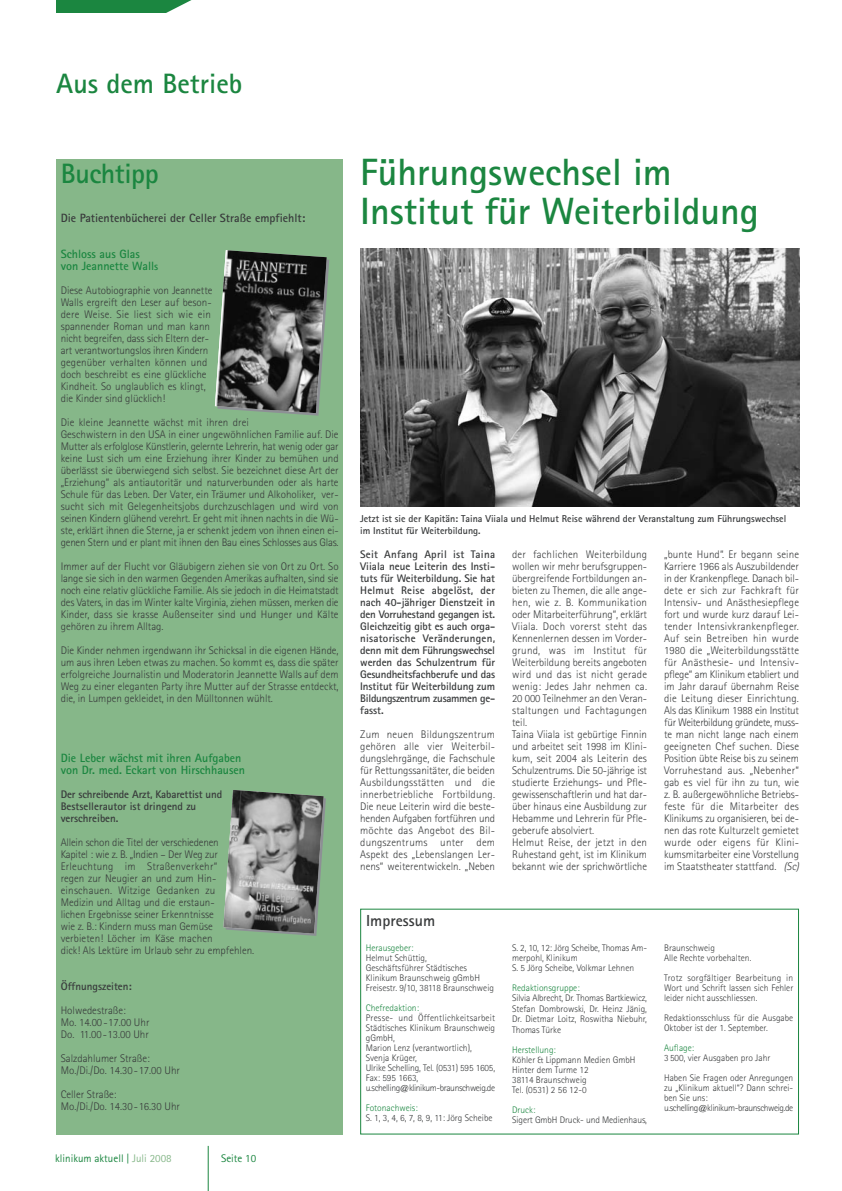
<style>
.page{position:relative;width:842px;height:1191px;background:#fff}
.page>*{position:absolute;margin:0;border:0;box-sizing:border-box;transform-origin:0 0}
.t1{font:700 38px/39px "Rotis Sans Serif";color:#1b8640}
.t2{font:700 28px "Rotis Sans Serif";color:#1b8640}
.t3{font:700 16px "Rotis Sans Serif";color:#383a3b}
.t4{font:700 12px/12px "Rotis Sans Serif";color:#1b8640}
.t5{font:700 12px "Rotis Sans Serif";color:#383a3b}
.t6{font:300 11px/12px "Rotis Sans Serif";color:#383a3b}
.t7{font:700 11px/12px "Rotis Sans Serif";letter-spacing:-.005em;color:#383a3b;text-align:justify}
.t8{font:11px "Rotis Sans Serif";color:#1b8640}
.t9{font:700 10px/12px "Rotis Sans Serif";color:#383a3b}
.t10{font:300 9.5px/10px "Rotis Sans Serif";color:#383a3b}
.t11{font:300 9.5px "Rotis Sans Serif";color:#1b8640}
.s1{font-size:11px}
.s2{color:#86b789}
.s3{font-style:italic}
</style>
<div class="page">
<div style="left:56px;top:0;width:145px;height:13px;background:#1b8640"></div>
<svg style="left:166px;top:0;width:35px;height:13px"></svg>
<hr style="left:208px;top:1145px;width:1px;height:46px;background:#1b8640">
<div style="left:56px;top:159px;width:287px;height:975px;background:#86b789"></div>
<img style="left:360px;top:249px;width:439px;height:258px">
<div style="left:360px;top:908px;width:439px;height:226px;border:1px solid #1b8640"></div>
<svg style="left:283px;top:259px;width:46px;height:157px"></svg>
<img style="left:215px;top:250px;width:112px;height:163px">
<svg style="left:278px;top:798px;width:48px;height:138px"></svg>
<img style="left:223px;top:790px;width:101px;height:143px">
<h2 class="t2" style="left:56px;top:74px;width:187px">Aus dem Betrieb</h2>
<h2 class="t2" style="left:61px;top:164px;width:99px">Buchtipp</h2>
<p class="t5" style="left:61px;top:214px;width:246px">Die Patientenbücherei der Celler Straße empfiehlt:</p>
<p class="t4" style="left:61px;top:249px;width:99px">Schloss aus Glas von Jeannette Wall<span class="s1">s</span></p>
<p class="t6" style="left:61px;top:285px;width:153px">Diese Autobiographie von Jeannette Walls ergreift den Leser auf beson&shy;dere Weise. Sie liest sich wie ein spannender Roman und man kann nicht begreifen, dass sich Eltern der&shy;art verantwortungslos ihren Kindern gegenüber verhalten können und doch beschreibt es eine glückliche Kindheit. So unglaublich es klingt, die Kinder sind glücklich!</p>
<p class="t6" style="left:61px;top:417px;width:279px">Die kleine Jeannette wächst mit ihren drei<br>Geschwistern in den USA in einer ungewöhnlichen Familie auf. Die Mutter als erfolglose Künstlerin, gelernte Lehrerin, hat wenig oder gar keine Lust sich um eine Erziehung ihrer Kinder zu bemühen und überlässt sie überwiegend sich selbst. Sie bezeichnet diese Art der „Erziehung“ als antiautoritär und naturverbunden oder als harte Schule für das Leben. Der Vater, ein Träumer und Alkoholiker, ver&shy;sucht sich mit Gelegenheitsjobs durchzuschlagen und wird von seinen Kindern glühend verehrt. Er geht mit ihnen nachts in die Wü&shy;ste, erklärt ihnen die Sterne, ja er schenkt jedem von ihnen einen ei&shy;genen Stern und er plant mit ihnen den Bau eines Schlosses aus Glas.</p>
<p class="t6" style="left:61px;top:561px;width:279px;text-align:justify">Immer auf der Flucht vor Gläubigern ziehen sie von Ort zu Ort. So lange sie sich in den warmen Gegenden Amerikas aufhalten, sind sie noch eine relativ glückliche Familie. Als sie jedoch in die Heimatstadt des Vaters, in das im Winter kalte Virginia, ziehen müssen, merken die Kinder, dass sie krasse Außenseiter sind und Hunger und Kälte gehören zu ihrem Alltag.</p>
<p class="t6" style="left:61px;top:645px;width:279px;text-align:justify">Die Kinder nehmen irgendwann ihr Schicksal in die eigenen Hände, um aus ihren Leben etwas zu machen. So kommt es, dass die später erfolgreiche Journalistin und Moderatorin Jeannette Walls auf dem Weg zu einer eleganten Party ihre Mutter auf der Strasse entdeckt, die, in Lumpen gekleidet, in den Mülltonnen wühlt.</p>
<p class="t4" style="left:61px;top:753px;width:186px">Die Leber wächst mit ihren Aufgaben von Dr. med. Eckart von Hirschhausen</p>
<p class="t7" style="left:61px;top:789px;width:163px;text-align:left">Der schreibende Arzt, Kabarettist und<br>Bestsellerautor ist dringend zu verschreiben.</p>
<p class="t6" style="left:61px;top:837px;width:195px">Allein schon die Titel der verschiedenen<br>Kapitel : wie z. B. „Indien – Der Weg zur Erleuchtung im Straßenverkehr“<br>regen zur Neugier an und zum Hin&shy;einschauen. Witzige Gedanken zu<br>Medizin und Alltag und die erstaun-<br>lichen Ergebnisse seiner Erkenntnisse<br>wie z. B.: Kindern muss man Gemüse verbieten! Löcher im Käse machen<br>dick! Als Lektüre im Urlaub sehr zu empfehlen.</p>
<p class="t7" style="left:61px;top:981px;width:73px">Öffnungszeiten:</p>
<p class="t6" style="left:61px;top:1005px;width:90px">Holwedestraße:<br>Mo. 14.00-17.00 Uhr<br>Do. 11.00-13.00 Uhr</p>
<p class="t6" style="left:61px;top:1053px;width:121px">Salzdahlumer Straße:<br>Mo./Di./Do. 14.30-17.00 Uhr</p>
<p class="t6" style="left:61px;top:1089px;width:121px">Celler Straße:<br>Mo./Di./Do. 14.30-16.30 Uhr</p>
<p class="t8" style="left:55px;top:1154px;width:118px">klinikum aktuell | <span class="s2">Juli 2008</span></p>
<p class="t8" style="left:221px;top:1154px;width:37px">Seite 10</p>
<h1 class="t1" style="left:360px;top:157px;width:400px">Führungswechsel im<br>Institut für Weiterbildung</h1>
<p class="t9" style="left:360px;top:514px;width:428px">Jetzt ist sie der Kapitän: Taina Viiala und Helmut Reise während der Veranstaltung zum Führungswechsel im Institut für Weiterbildung.</p>
<p class="t7" style="left:360px;top:549px;width:136px">Seit Anfang April ist Taina Viiala neue Leiterin des Insti&shy;tuts für Weiterbildung. Sie hat Helmut Reise abgelöst, der nach 40-jähriger Dienstzeit in den Vorruhestand gegangen ist.<br>Gleichzeitig gibt es auch orga&shy;nisatorische Veränderungen, denn mit dem Führungswechsel werden das Schulzentrum für Gesundheitsfachberufe und das Institut für Weiterbildung zum Bildungszentrum zusammen ge&shy;fasst.</p>
<p class="t6" style="left:360px;top:729px;width:136px;text-align:justify">Zum neuen Bildungszentrum gehören alle vier Weiterbil&shy;dungslehrgänge, die Fachschule für Rettungssanitäter, die beiden Ausbildungsstätten und die innerbetriebliche Fortbildung.<br>Die neue Leiterin wird die beste&shy;henden Aufgaben fortführen und möchte das Angebot des Bil&shy;dungszentrums unter dem Aspekt des „Lebenslangen Ler&shy;nens“ weiterentwickeln. „Neben</p>
<h3 class="t3" style="left:366px;top:914px;width:70px">Impressum</h3>
<p class="t11" style="left:366px;top:944px;width:49px">Herausgeber:</p>
<p class="t10" style="left:366px;top:953px;width:130px">Helmut Schüttig,<br>Geschäftsführer Städtisches<br>Klinikum Braunschweig gGmbH<br>Freisestr. 9/10, 38118 Braunschweig</p>
<p class="t11" style="left:366px;top:1004px;width:55px">Chefredaktion:</p>
<p class="t10" style="left:366px;top:1013px;width:131px">Presse- und Öffentlichkeitsarbeit<br>Städtisches Klinikum Braunschweig gGmbH,<br>Marion Lenz (verantwortlich),<br>Svenja Krüger,<br>Ulrike Schelling, Tel. (0531) 595 1605,<br>Fax: 595 1663, u.schelling@klinikum-braunschweig.de</p>
<p class="t11" style="left:366px;top:1104px;width:53px">Fotonachweis:</p>
<p class="t10" style="left:366px;top:1113px;width:128px">S. 1, 3, 4, 6, 7, 8, 9, 11: Jörg Scheibe</p>
<p class="t6" style="left:512px;top:549px;width:136px">der fachlichen Weiterbildung wollen wir mehr berufsgruppen&shy;übergreifende Fortbildungen an&shy;bieten zu Themen, die alle ange&shy;hen, wie z. B. Kommunikation oder Mitarbeiterführung“, erklärt<br>Viiala. Doch vorerst steht das<br>Kennenlernen dessen im Vorder&shy;grund, was im Institut für<br>Weiterbildung bereits angeboten wird und das ist nicht gerade wenig: Jedes Jahr nehmen ca.<br>20 000 Teilnehmer an den Veran&shy;staltungen und Fachtagungen teil.<br>Taina Viiala ist gebürtige Finnin und arbeitet seit 1998 im Klini&shy;kum, seit 2004 als Leiterin des<br>Schulzentrums. Die 50-jährige ist studierte Erziehungs- und Pfle&shy;gewissenschaftlerin und hat dar&shy;über hinaus eine Ausbildung zur<br>Hebamme und Lehrerin für Pfle&shy;geberufe absolviert.<br>Helmut Reise, der jetzt in den<br>Ruhestand geht, ist im Klinikum bekannt wie der sprichwörtliche</p>
<p class="t6" style="left:664px;top:549px;width:137px;text-align:justify">„bunte Hund“. Er begann seine Karriere 1966 als Auszubildender in der Krankenpflege. Danach bil&shy;dete er sich zur Fachkraft für Intensiv- und Anästhesiepflege fort und wurde kurz darauf Lei&shy;tender Intensivkrankenpfleger.<br>Auf sein Betreiben hin wurde 1980 die „Weiterbildungsstätte für Anästhesie- und Intensiv&shy;pflege“ am Klinikum etabliert und im Jahr darauf übernahm Reise die Leitung dieser Einrichtung.<br>Als das Klinikum 1988 ein Institut für Weiterbildung gründete, muss&shy;te man nicht lange nach einem geeigneten Chef suchen. Diese Position übte Reise bis zu seinem Vorruhestand aus. „Nebenher“ gab es viel für ihn zu tun, wie z. B. außergewöhnliche Betriebs&shy;feste für die Mitarbeiter des Klinikums zu organisieren, bei de&shy;nen das rote Kulturzelt gemietet wurde oder eigens für Klini&shy;kumsmitarbeiter eine Vorstellung im Staatstheater stattfand. <span class="s3">(Sc)</span></p>
<p class="t10" style="left:512px;top:943px;width:136px">S. 2, 10, 12: Jörg Scheibe, Thomas Am&shy;merpohl, Klinikum<br>S. 5 Jörg Scheibe, Volkmar Lehnen</p>
<p class="t11" style="left:512px;top:984px;width:69px">Redaktionsgruppe:</p>
<p class="t10" style="left:512px;top:993px;width:136px;line-height:10.5px;text-align:justify">Silvia Albrecht, Dr. Thomas Bartkiewicz, Stefan Dombrowski, Dr. Heinz Jänig, Dr. Dietmar Loitz, Roswitha Niebuhr, Thomas Türke</p>
<p class="t11" style="left:512px;top:1046px;width:45px">Herstellung:</p>
<p class="t10" style="left:512px;top:1055px;width:125px">Köhler &amp; Lippmann Medien GmbH<br>Hinter dem Turme 12<br>38114 Braunschweig<br>Tel. (0531) 2 56 12-0</p>
<p class="t11" style="left:512px;top:1106px;width:25px">Druck:</p>
<p class="t10" style="left:512px;top:1115px;width:136px">Sigert GmbH Druck- und Medienhaus,</p>
<p class="t10" style="left:664px;top:943px;width:89px">Braunschweig<br>Alle Rechte vorbehalten.</p>
<p class="t10" style="left:664px;top:973px;width:131px;text-align:justify">Trotz sorgfältiger Bearbeitung in Wort und Schrift lassen sich Fehler leider nicht ausschliessen.</p>
<p class="t10" style="left:664px;top:1013px;width:131px">Redaktionsschluss für die Ausgabe<br>Oktober ist der 1. September.</p>
<p class="t11" style="left:664px;top:1044px;width:32px">Auflage:</p>
<p class="t10" style="left:664px;top:1048px;width:131px;line-height:20px">3 500, vier Ausgaben pro Jahr<br>Haben Sie Fragen oder Anregungen</p>
<p class="t10" style="left:664px;top:1083px;width:131px">zu „Klinikum aktuell“? Dann schrei&shy;ben Sie uns: u.schelling@klinikum-braunschweig.de</p>
</div>
